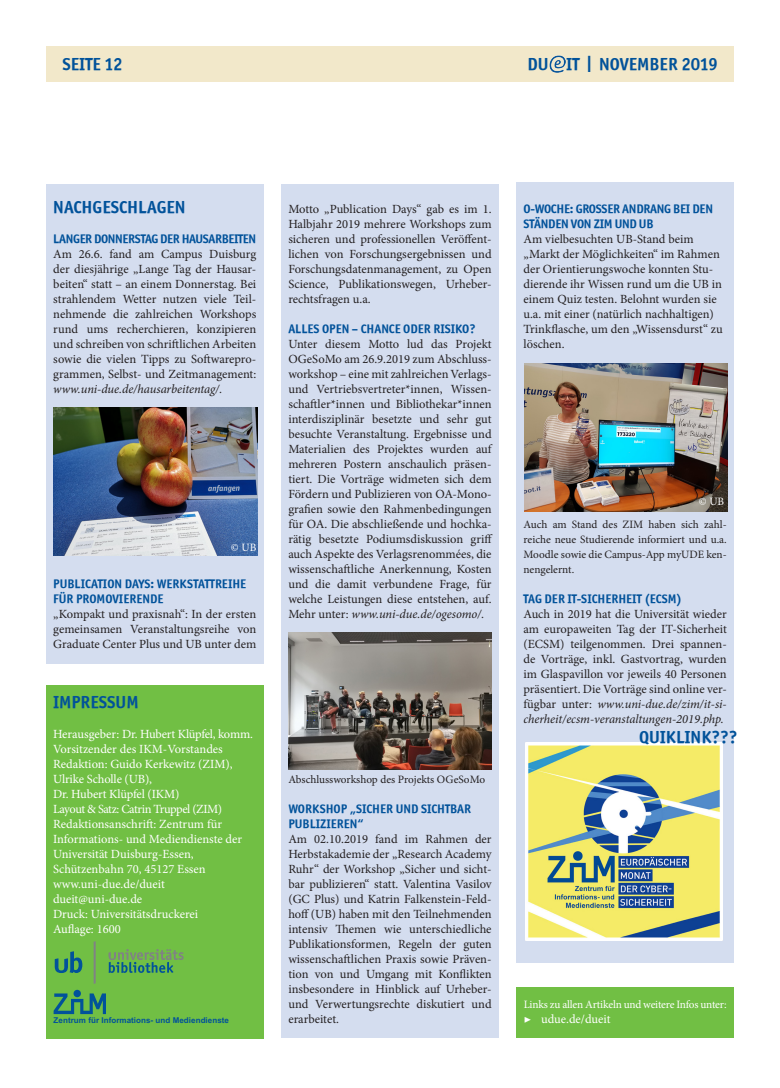
<style>
.page{position:relative;width:780px;height:1088px;background:#fff}
.page>*{position:absolute;margin:0;border:0;box-sizing:border-box;transform-origin:0 0}
.subTitel_14_pt{font:17.5px "Officina Sans ITCTT Bold";color:#01529a}
.Titel{font:17.5px "Officina Sans ITCTT Bold";color:#01529a}
.fließtext{font:12.5px/15px "Minion Pro";color:#231f20;text-align:justify}
.fließtext_linksbündi{font:12.5px/15px "Minion Pro";color:#fff}
.Zwischentitel{font:12.5px/15px "Minion Pro";color:#231f20}
.Zwischentitel-2{font:12.5px/15px "Officina Sans ITCTT Bold";color:#01529a}
.Zwischentitel-3{font:12.5px/15px "Officina Sans ITCTT Bold";letter-spacing:-.02em;color:#01529a}
.Zwischentitel-4{font:12.5px "Officina Sans ITCTT Bold";letter-spacing:-.03em;color:#01529a}
.fließtext_linksbündi-2{font:12.5px "Minion Pro";letter-spacing:-.035em;color:#fff}
.fließtext-2{font:12.5px "Minion Pro";letter-spacing:-.01em;color:#fff}
.bildunterschrift{font:11.25px/15px "Minion Pro";color:#231f20;text-align:justify}
.bildunterschrift-2{font:11.25px "Minion Pro";letter-spacing:-.015em;color:#fff}
.t1{font:700 8px "Arial";letter-spacing:.005em;color:#01529a}
.s1{font-family:"Arial";font-size:22.5px}
.s2{font-style:italic}
</style>
<div class="page">
<div style="left:46px;top:46px;width:688px;height:35px;background:#f2e8ca"></div>
<div style="left:46px;top:685px;width:217px;height:353px;background:#71bf44"></div>
<svg style="left:54px;top:993px;width:52px;height:21px"></svg>
<div style="left:73px;top:990px;width:8px;height:7px;background:#01529a;border-radius:50%"></div>
<svg style="left:108px;top:949px;width:76px;height:24px"></svg>
<svg style="left:94px;top:941px;width:2px;height:43px"></svg>
<svg style="left:55px;top:951px;width:27px;height:22px"></svg>
<div style="left:516px;top:987px;width:217px;height:51px;background:#71bf44"></div>
<div style="left:46px;top:184px;width:217px;height:479px;background:#d4ddef"></div>
<div style="left:281px;top:184px;width:217px;height:854px;background:#d4ddef"></div>
<img style="left:53px;top:407px;width:205px;height:149px">
<div style="left:516px;top:182px;width:217px;height:781px;background:#d4ddef"></div>
<img style="left:524px;top:364px;width:203px;height:148px">
<img style="left:525px;top:742px;width:197px;height:198px">
<img style="left:288px;top:632px;width:203px;height:137px">
<img style="left:549px;top:56px;width:16px;height:16px">
<p class="subTitel_14_pt" style="left:62px;top:54px;width:62px">SEITE 12</p>
<p class="Titel" style="left:527px;top:53px;width:192px">DU IT <span class="s1">I</span> NOVEMBER 2019</p>
<p class="subTitel_14_pt" style="left:53px;top:196px;width:134px">NACHGESCHLAGEN</p>
<p class="Zwischentitel-4" style="left:53px;top:231px;width:204px">LANGER DONNERSTAG DER HAUSARBEITEN</p>
<p class="fließtext" style="left:53px;top:246px;width:204px">Am 26.6. fand am Campus Duisburg der diesjährige „Lange Tag der Hausar&shy;beiten“ statt – an einem Donnerstag. Bei strahlendem Wetter nutzen viele Teil&shy;nehmende die zahlreichen Workshops rund ums recherchieren, konzipieren und schreiben von schriftlichen Arbeiten sowie die vielen Tipps zu Softwarepro&shy;grammen, Selbst- und Zeitmanagement: <span class="s2">www.uni-due.de/hausarbeitentag/.</span></p>
<p class="bildunterschrift-2" style="left:231px;top:540px;width:27px">© UB</p>
<p class="Zwischentitel-2" style="left:53px;top:576px;width:194px">PUBLICATION DAYS: WERKSTATTREIHE<br>FÜR PROMOVIERENDE</p>
<p class="fließtext" style="left:53px;top:606px;width:204px">„Kompakt und praxisnah“: In der ersten gemeinsamen Veranstaltungsreihe von Graduate Center Plus und UB unter dem</p>
<p class="subTitel_14_pt" style="left:53px;top:691px;width:87px">IMPRESSUM</p>
<p class="fließtext_linksbündi" style="left:53px;top:726px;width:201px">Herausgeber: Dr. Hubert Klüpfel, komm.<br>Vorsitzender des IKM-Vorstandes</p>
<p class="fließtext_linksbündi" style="left:53px;top:756px;width:181px">Redaktion: Guido Kerkewitz (ZIM),</p>
<p class="fließtext_linksbündi" style="left:53px;top:771px;width:101px">Ulrike Scholle (UB),</p>
<p class="fließtext-2" style="left:53px;top:785px;width:128px">Dr. Hubert Klüpfel (IKM)</p>
<p class="fließtext_linksbündi-2" style="left:53px;top:800px;width:171px">Layout &amp; Satz: Catrin Truppel (ZIM)</p>
<p class="fließtext_linksbündi" style="left:53px;top:816px;width:170px">Redaktionsanschrift: Zentrum für</p>
<p class="fließtext_linksbündi" style="left:53px;top:831px;width:190px">Informations- und Mediendienste der<br>Universität Duisburg-Essen,</p>
<p class="fließtext_linksbündi" style="left:53px;top:861px;width:154px">Schützenbahn 70, 45127 Essen</p>
<p class="fließtext_linksbündi" style="left:53px;top:876px;width:113px">www.uni-due.de/dueit</p>
<p class="fließtext_linksbündi" style="left:53px;top:891px;width:91px">dueit@uni-due.de</p>
<p class="fließtext_linksbündi" style="left:53px;top:906px;width:147px">Druck: Universitätsdruckerei</p>
<p class="fließtext_linksbündi" style="left:53px;top:921px;width:69px">Auflage: 1600</p>
<p class="t1" style="left:54px;top:1015px;width:177px">Zentrum für Informations- und Mediendienste</p>
<p class="fließtext" style="left:288px;top:201px;width:205px">Motto „Publication Days“ gab es im 1.<br>Halbjahr 2019 mehrere Workshops zum sicheren und professionellen Veröffent&shy;lichen von Forschungsergebnissen und Forschungsdatenmanagement, zu Open Science, Publikationswegen, Urheber&shy;rechtsfragen u.a.</p>
<p class="Zwischentitel-2" style="left:288px;top:321px;width:189px">ALLES OPEN – CHANCE ODER RISIKO?</p>
<p class="fließtext" style="left:288px;top:336px;width:206px">Unter diesem Motto lud das Projekt OGeSoMo am 26.9.2019 zum Abschluss&shy;workshop – eine mit zahlreichen Verlags&shy;und Vertriebsvertreter*innen, Wissen&shy;schaftler*innen und Bibliothekar*innen interdisziplinär besetzte und sehr gut besuchte Veranstaltung. Ergebnisse und Materialien des Projektes wurden auf mehreren Postern anschaulich präsen&shy;tiert. Die Vorträge widmeten sich dem Fördern und Publizieren von OA-Mono&shy;grafien sowie den Rahmenbedingungen für OA. Die abschließende und hochka&shy;rätig besetzte Podiumsdiskussion griff auch Aspekte des Verlagsrenommées, die wissenschaftliche Anerkennung, Kosten und die damit verbundene Frage, für welche Leistungen diese entstehen, auf.<br>Mehr unter: <span class="s2">www.uni-due.de/ogesomo/.</span></p>
<p class="bildunterschrift" style="left:288px;top:772px;width:198px">Abschlussworkshop des Projekts OGeSoMo</p>
<p class="Zwischentitel-2" style="left:288px;top:801px;width:184px">WORKSHOP „SICHER UND SICHTBAR<br>PUBLIZIEREN“</p>
<p class="fließtext" style="left:288px;top:831px;width:205px">Am 02.10.2019 fand im Rahmen der Herbstakademie der „Research Academy Ruhr“ der Workshop „Sicher und sicht&shy;bar publizieren“ statt. Valentina Vasilov (GC Plus) und Katrin Falkenstein-Feld&shy;hoff (UB) haben mit den Teilnehmenden intensiv Themen wie unterschiedliche Publikationsformen, Regeln der guten wissenschaftlichen Praxis sowie Präven&shy;tion von und Umgang mit Konflikten insbesondere in Hinblick auf Urheber&shy;und Verwertungsrechte diskutiert und erarbeitet.</p>
<p class="Zwischentitel-3" style="left:523px;top:201px;width:191px">O-WOCHE: GROSSER ANDRANG BEI DEN<br>STÄNDEN VON ZIM UND UB</p>
<p class="Zwischentitel" style="left:523px;top:231px;width:201px">Am vielbesuchten UB-Stand beim „Markt der Möglichkeiten“ im Rahmen der Orientierungswoche konnten Stu&shy;dierende ihr Wissen rund um die UB in einem Quiz testen. Belohnt wurden sie u.a. mit einer (natürlich nachhaltigen)<br>Trinkflasche, um den „Wissensdurst“ zu löschen.</p>
<p class="bildunterschrift-2" style="left:698px;top:494px;width:27px">© UB</p>
<p class="bildunterschrift" style="left:523px;top:517px;width:205px">Auch am Stand des ZIM haben sich zahl&shy;reiche neue Studierende informiert und u.a.<br>Moodle sowie die Campus-App myUDE ken&shy;nengelernt.</p>
<p class="Zwischentitel-2" style="left:523px;top:591px;width:160px">TAG DER IT-SICHERHEIT (ECSM)</p>
<p class="fließtext" style="left:523px;top:606px;width:205px">Auch in 2019 hat die Universität wieder am europaweiten Tag der IT-Sicherheit (ECSM) teilgenommen. Drei spannen&shy;de Vorträge, inkl. Gastvortrag, wurden im Glaspavillon vor jeweils 40 Personen präsentiert. Die Vorträge sind online ver&shy;fügbar unter: <span class="s2">www.uni-due.de/zim/it-si&shy;cherheit/ecsm-veranstaltungen-2019.php.</span></p>
<p class="subTitel_14_pt" style="left:639px;top:726px;width:100px">QUIKLINK???</p>
<p class="bildunterschrift-2" style="left:523px;top:997px;width:204px">Links zu allen Artikeln und weitere Infos unter:</p>
<p class="fließtext_linksbündi" style="left:523px;top:1011px;width:88px">▶ udue.de/dueit</p>
</div>
